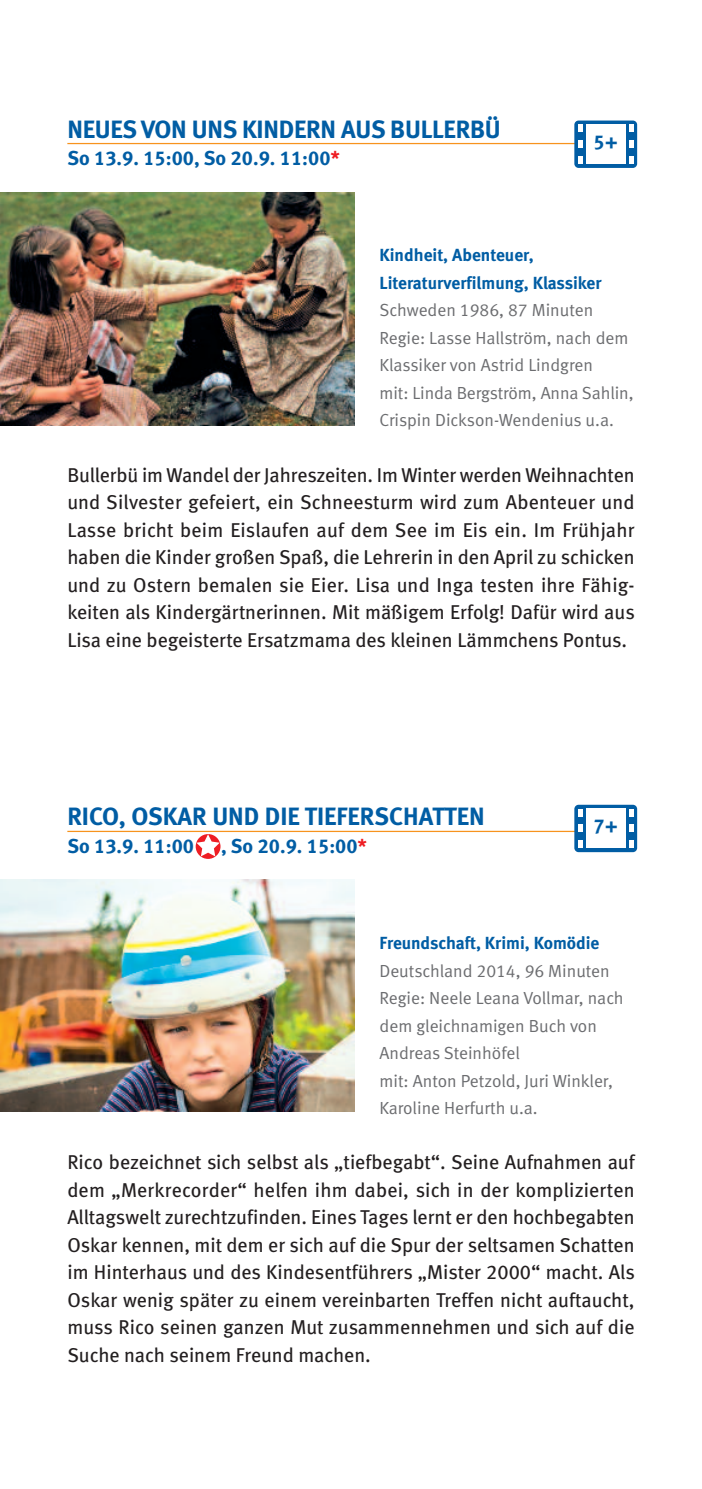
<style>
.page{position:relative;width:702px;height:1489px;background:#fff}
.page>*{position:absolute;margin:0;border:0;box-sizing:border-box;transform-origin:0 0}
.t1{font:25px "Meta Bold LF";letter-spacing:-.01em;color:#015da4}
.t2{font:20px/27.5px "Meta Book LF";color:#231f20;text-align:justify}
.t3{font:20px "Meta Bold LF";color:#015da4}
.t4{font:17.5px/27.5px "Meta Normal LF";color:#6c6d70}
.t5{font:17.5px/27.5px "Meta Bold LF";color:#015da4}
.s1{color:#ee1d23}
</style>
<div class="page">
<hr style="left:67px;top:143px;width:567px;height:1px;background:#f7931d">
<hr style="left:67px;top:830px;width:567px;height:2px;background:#f7931d">
<img style="left:0;top:193px;width:354px;height:232px">
<img style="left:0;top:879px;width:354px;height:232px">
<div style="left:574px;top:120px;width:63px;height:48px;background:#015da4;border-radius:4px"></div>
<div style="left:586px;top:125px;width:39px;height:39px;background:#fff"></div>
<svg style="left:578px;top:125px;width:4px;height:7px"></svg>
<svg style="left:578px;top:156px;width:4px;height:7px"></svg>
<svg style="left:578px;top:140px;width:4px;height:8px"></svg>
<svg style="left:629px;top:125px;width:4px;height:7px"></svg>
<svg style="left:629px;top:156px;width:4px;height:7px"></svg>
<svg style="left:629px;top:140px;width:4px;height:8px"></svg>
<div style="left:574px;top:804px;width:63px;height:48px;background:#015da4;border-radius:4px"></div>
<div style="left:586px;top:808px;width:39px;height:39px;background:#fff"></div>
<svg style="left:578px;top:809px;width:4px;height:7px"></svg>
<svg style="left:578px;top:840px;width:4px;height:7px"></svg>
<svg style="left:578px;top:824px;width:4px;height:8px"></svg>
<svg style="left:629px;top:809px;width:4px;height:7px"></svg>
<svg style="left:629px;top:840px;width:4px;height:7px"></svg>
<svg style="left:629px;top:824px;width:4px;height:8px"></svg>
<div style="left:196px;top:834px;width:24px;height:24px;background:#ee1d23;border-radius:50%"></div>
<svg style="left:196px;top:834px;width:24px;height:22px"></svg>
<p class="t1" style="left:67px;top:120px;width:435px">NEUES VON UNS KINDERN AUS BULLERBÜ</p>
<p class="t3" style="left:67px;top:151px;width:274px">So 13.9. 15:00, So 20.9. 11:00<span class="s1">*</span></p>
<p class="t3" style="left:593px;top:135px;width:26px">5+</p>
<p class="t5" style="left:379px;top:243px;width:223px">Kindheit, Abenteuer,<br>Literaturverfilmung, Klassiker</p>
<p class="t4" style="left:379px;top:298px;width:255px">Schweden 1986, 87 Minuten<br>Regie: Lasse Hallström, nach dem<br>Klassiker von Astrid Lindgren<br>mit: Linda Bergström, Anna Sahlin,<br>Crispin Dickson-Wendenius u.a.</p>
<p class="t2" style="left:67px;top:462px;width:569px">Bullerbü im Wandel der Jahreszeiten. Im Winter werden Weihnachten und Silvester gefeiert, ein Schneesturm wird zum Abenteuer und Lasse bricht beim Eislaufen auf dem See im Eis ein. Im Frühjahr haben die Kinder großen Spaß, die Lehrerin in den April zu schicken und zu Ostern bemalen sie Eier. Lisa und Inga testen ihre Fähig&shy;keiten als Kindergärtnerinnen. Mit mäßigem Erfolg! Dafür wird aus Lisa eine begeisterte Ersatzmama des kleinen Lämmchens Pontus.</p>
<p class="t1" style="left:67px;top:807px;width:419px">RICO, OSKAR UND DIE TIEFERSCHATTEN</p>
<p class="t3" style="left:67px;top:838px;width:128px">So 13.9. 11:00</p>
<p class="t3" style="left:221px;top:838px;width:147px">, So 20.9. 15:00<span class="s1">*</span></p>
<p class="t3" style="left:593px;top:819px;width:26px">7+</p>
<p class="t5" style="left:379px;top:930px;width:221px">Freundschaft, Krimi, Komödie</p>
<p class="t4" style="left:379px;top:958px;width:245px">Deutschland 2014, 96 Minuten<br>Regie: Neele Leana Vollmar, nach dem gleichnamigen Buch von<br>Andreas Steinhöfel<br>mit: Anton Petzold, Juri Winkler,<br>Karoline Herfurth u.a.</p>
<p class="t2" style="left:67px;top:1150px;width:569px">Rico bezeichnet sich selbst als „tiefbegabt“. Seine Aufnahmen auf dem „Merkrecorder“ helfen ihm dabei, sich in der komplizierten Alltagswelt zurechtzufinden. Eines Tages lernt er den hochbegabten Oskar kennen, mit dem er sich auf die Spur der seltsamen Schatten im Hinterhaus und des Kindesentführers „Mister 2000“ macht. Als Oskar wenig später zu einem vereinbarten Treffen nicht auftaucht, muss Rico seinen ganzen Mut zusammennehmen und sich auf die Suche nach seinem Freund machen.</p>
</div>
